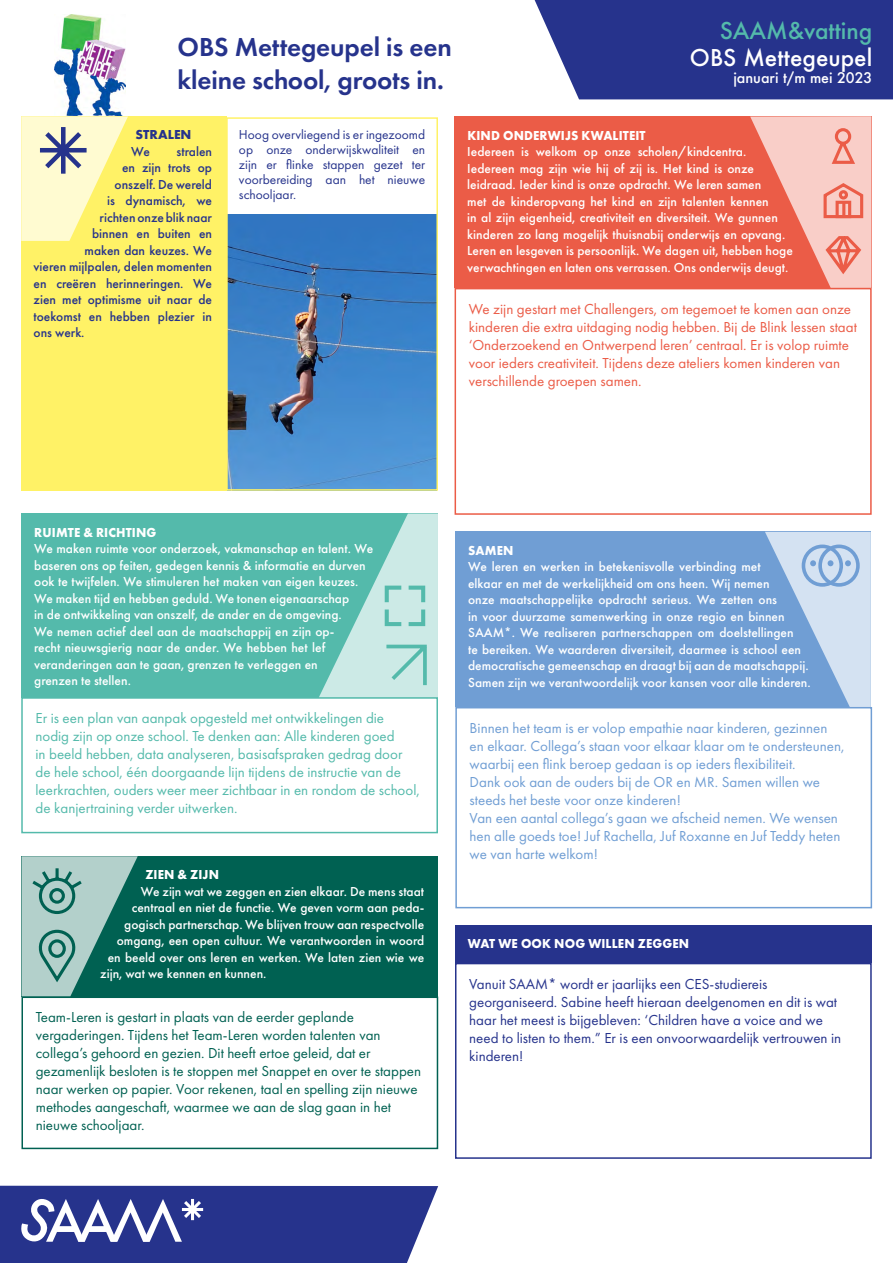
<style>
.page{position:relative;width:893px;height:1263px;background:#fff}
.page>*{position:absolute;margin:0;border:0;box-sizing:border-box;transform-origin:0 0}
.t1{font:600 27px/33px "Futura PT";letter-spacing:-.005em;color:#26338c}
.t2{font:500 22.5px "Futura";color:#fff}
.t3{font:500 22.5px "Futura";color:#54baab}
.t4{font:15px/18px "Futura PT";color:#709ed4}
.t5{font:15px/18px "Futura PT";color:#006152}
.t6{font:15px/18px "Futura PT";color:#54baab}
.t7{font:15px/18px "Futura PT";color:#eb5c47}
.t8{font:15px/18px "Futura PT";color:#26338c}
.t9{font:500 14.25px "Futura";color:#fff}
.t10{font:500 13.5px/16.5px "Futura PT";color:#fff}
.t11{font:500 13.5px "Futura PT";color:#26338c}
.t12{font:13.5px/15px "Futura PT";color:#26338c;text-align:justify}
.t13{font:700 13.5px "Futura PT";letter-spacing:.01em;color:#fff;scale:.95 1}
.t14{font:700 13.5px "Futura PT";color:#26338c}
</style>
<div class="page">
<img style="left:229px;top:215px;width:206px;height:273px">
<div style="left:226px;top:117px;width:212px;height:374px;border:2px solid #fff266"></div>
<div style="left:455px;top:963px;width:417px;height:196px;border:2px solid #26338c"></div>
<div style="left:455px;top:925px;width:417px;height:38px;background:#26338c"></div>
<div style="left:455px;top:117px;width:417px;height:171px;background:#eb5c47"></div>
<svg style="left:750px;top:116px;width:121px;height:172px"></svg>
<div style="left:455px;top:288px;width:417px;height:227px;border:2px solid #eb5c47"></div>
<div style="left:535px;top:0;width:358px;height:99px;background:#26338c"></div>
<svg style="left:0;top:1186px;width:438px;height:77px;background:#3e4998"></svg>
<div style="left:455px;top:532px;width:416px;height:175px;background:#709ed4"></div>
<svg style="left:765px;top:532px;width:106px;height:175px"></svg>
<div style="left:455px;top:707px;width:417px;height:201px;border:2px solid #709ed4"></div>
<img style="left:55px;top:14px;width:71px;height:102px">
<div style="left:22px;top:513px;width:416px;height:185px;background:#54baab"></div>
<svg style="left:319px;top:513px;width:119px;height:184px"></svg>
<div style="left:21px;top:697px;width:417px;height:136px;border:2px solid #54baab"></div>
<div style="left:22px;top:856px;width:416px;height:140px;background:#006152"></div>
<div style="left:22px;top:996px;width:416px;height:153px;border:2px solid #006152"></div>
<svg style="left:22px;top:856px;width:116px;height:140px"></svg>
<div style="left:21px;top:116px;width:205px;height:375px;background:#fff266"></div>
<svg style="left:21px;top:116px;width:107px;height:125px"></svg>
<h1 class="t1" style="left:178px;top:30px;width:276px">OBS Mettegeupel is een kleine school, groots in.</h1>
<p class="t14" style="left:136px;top:126px;width:57px">STRALEN</p>
<p class="t11" style="left:131px;top:143px;width:20px">We</p>
<p class="t11" style="left:177px;top:143px;width:37px">stralen</p>
<p class="t11" style="left:122px;top:160px;width:92px">en zijn trots op</p>
<p class="t11" style="left:115px;top:176px;width:99px">onszelf. De wereld</p>
<p class="t11" style="left:107px;top:193px;width:107px">is dynamisch, we</p>
<p class="t11" style="left:100px;top:209px;width:114px">richten onze blik naar</p>
<p class="t11" style="left:92px;top:226px;width:122px">binnen en buiten en</p>
<p class="t11" style="left:85px;top:242px;width:129px">maken dan keuzes. We</p>
<p class="t11" style="left:34px;top:259px;width:180px">vieren mijlpalen, delen momenten</p>
<p class="t11" style="left:34px;top:275px;width:180px">en creëren herinneringen. We</p>
<p class="t11" style="left:34px;top:292px;width:180px">zien met optimisme uit naar de</p>
<p class="t11" style="left:34px;top:308px;width:180px">toekomst en hebben plezier in</p>
<p class="t11" style="left:34px;top:325px;width:53px">ons werk.</p>
<p class="t12" style="left:239px;top:127px;width:188px">Hoog overvliegend is er ingezoomd op onze onderwijskwaliteit en zijn er flinke stappen gezet ter voorbereiding aan het nieuwe schooljaar.</p>
<h2 class="t3" style="left:720px;top:15px;width:154px">SAAM&amp;vatting</h2>
<h2 class="t2" style="left:690px;top:42px;width:184px">OBS Mettegeupel</h2>
<p class="t9" style="left:733px;top:68px;width:140px">januari t/m mei 2023</p>
<p class="t13" style="left:467px;top:127px;width:189px">KIND ONDERWIJS KWALITEIT</p>
<p class="t10" style="left:467px;top:144px;width:327px">Iedereen is welkom op onze scholen/kindcentra.<br>Iedereen mag zijn wie hij of zij is. Het kind is onze leidraad. Ieder kind is onze opdracht. We leren samen<br>met de kinderopvang het kind en zijn talenten kennen<br>in al zijn eigenheid, creativiteit en diversiteit. We gunnen kinderen zo lang mogelijk thuisnabij onderwijs en opvang.<br>Leren en lesgeven is persoonlijk. We dagen uit, hebben hoge verwachtingen en laten ons verrassen. Ons onderwijs deugt.</p>
<p class="t7" style="left:469px;top:299px;width:390px">We zijn gestart met Challengers, om tegemoet te komen aan onze kinderen die extra uitdaging nodig hebben. Bij de Blink lessen staat ‘Onderzoekend en Ontwerpend leren’ centraal. Er is volop ruimte voor ieders creativiteit. Tijdens deze ateliers komen kinderen van verschillende groepen samen.</p>
<p class="t13" style="left:34px;top:523px;width:130px">RUIMTE &amp; RICHTING</p>
<p class="t10" style="left:34px;top:540px;width:341px">We maken ruimte voor onderzoek, vakmanschap en talent. We baseren ons op feiten, gedegen kennis &amp; informatie en durven ook te twijfelen. We stimuleren het maken van eigen keuzes.<br>We maken tijd en hebben geduld. We tonen eigenaarschap<br>in de ontwikkeling van onszelf, de ander en de omgeving.<br>We nemen actief deel aan de maatschappij en zijn op-<br>recht nieuwsgierig naar de ander. We hebben het lef veranderingen aan te gaan, grenzen te verleggen en<br>grenzen te stellen.</p>
<p class="t6" style="left:36px;top:709px;width:386px">Er is een plan van aanpak opgesteld met ontwikkelingen die nodig zijn op onze school. Te denken aan: Alle kinderen goed<br>in beeld hebben, data analyseren, basisafspraken gedrag door de hele school, één doorgaande lijn tijdens de instructie van de leerkrachten, ouders weer meer zichtbaar in en rondom de school, de kanjertraining verder uitwerken.</p>
<p class="t13" style="left:145px;top:866px;width:79px">ZIEN &amp; ZIJN</p>
<p class="t10" style="left:141px;top:883px;width:285px">We zijn wat we zeggen en zien elkaar. De mens staat</p>
<p class="t10" style="left:132px;top:900px;width:294px">centraal en niet de functie. We geven vorm aan peda-</p>
<p class="t10" style="left:124px;top:916px;width:302px">gogisch partnerschap. We blijven trouw aan respectvolle</p>
<p class="t10" style="left:117px;top:932px;width:309px">omgang, een open cultuur. We verantwoorden in woord</p>
<p class="t10" style="left:108px;top:949px;width:318px">en beeld over ons leren en werken. We laten zien wie we</p>
<p class="t10" style="left:100px;top:965px;width:168px">zijn, wat we kennen en kunnen.</p>
<p class="t5" style="left:36px;top:1008px;width:387px">Team-Leren is gestart in plaats van de eerder geplande vergaderingen. Tijdens het Team-Leren worden talenten van collega’s gehoord en gezien. Dit heeft ertoe geleid, dat er gezamenlijk besloten is te stoppen met Snappet en over te stappen naar werken op papier. Voor rekenen, taal en spelling zijn nieuwe methodes aangeschaft, waarmee we aan de slag gaan in het nieuwe schooljaar.</p>
<p class="t13" style="left:468px;top:542px;width:49px">SAMEN</p>
<p class="t10" style="left:468px;top:559px;width:344px">We leren en werken in betekenisvolle verbinding met<br>elkaar en met de werkelijkheid om ons heen. Wij nemen<br>onze maatschappelijke opdracht serieus. We zetten ons<br>in voor duurzame samenwerking in onze regio en binnen SAAM*. We realiseren partnerschappen om doelstellingen<br>te bereiken. We waarderen diversiteit, daarmee is school een democratische gemeenschap en draagt bij aan de maatschappij.<br>Samen zijn we verantwoordelijk voor kansen voor alle kinderen.</p>
<p class="t4" style="left:470px;top:719px;width:376px">Binnen het team is er volop empathie naar kinderen, gezinnen en elkaar. Collega’s staan voor elkaar klaar om te ondersteunen, waarbij een flink beroep gedaan is op ieders flexibiliteit.<br>Dank ook aan de ouders bij de OR en MR. Samen willen we steeds het beste voor onze kinderen!<br>Van een aantal collega’s gaan we afscheid nemen. We wensen hen alle goeds toe! Juf Rachella, Juf Roxanne en Juf Teddy heten we van harte welkom!</p>
<p class="t13" style="left:468px;top:935px;width:235px">WAT WE OOK NOG WILLEN ZEGGEN</p>
<p class="t8" style="left:469px;top:974px;width:374px">Vanuit SAAM* wordt er jaarlijks een CES-studiereis georganiseerd. Sabine heeft hieraan deelgenomen en dit is wat haar het meest is bijgebleven: ‘Children have a voice and we need to listen to them.” Er is een onvoorwaardelijk vertrouwen in kinderen!</p>
</div>
